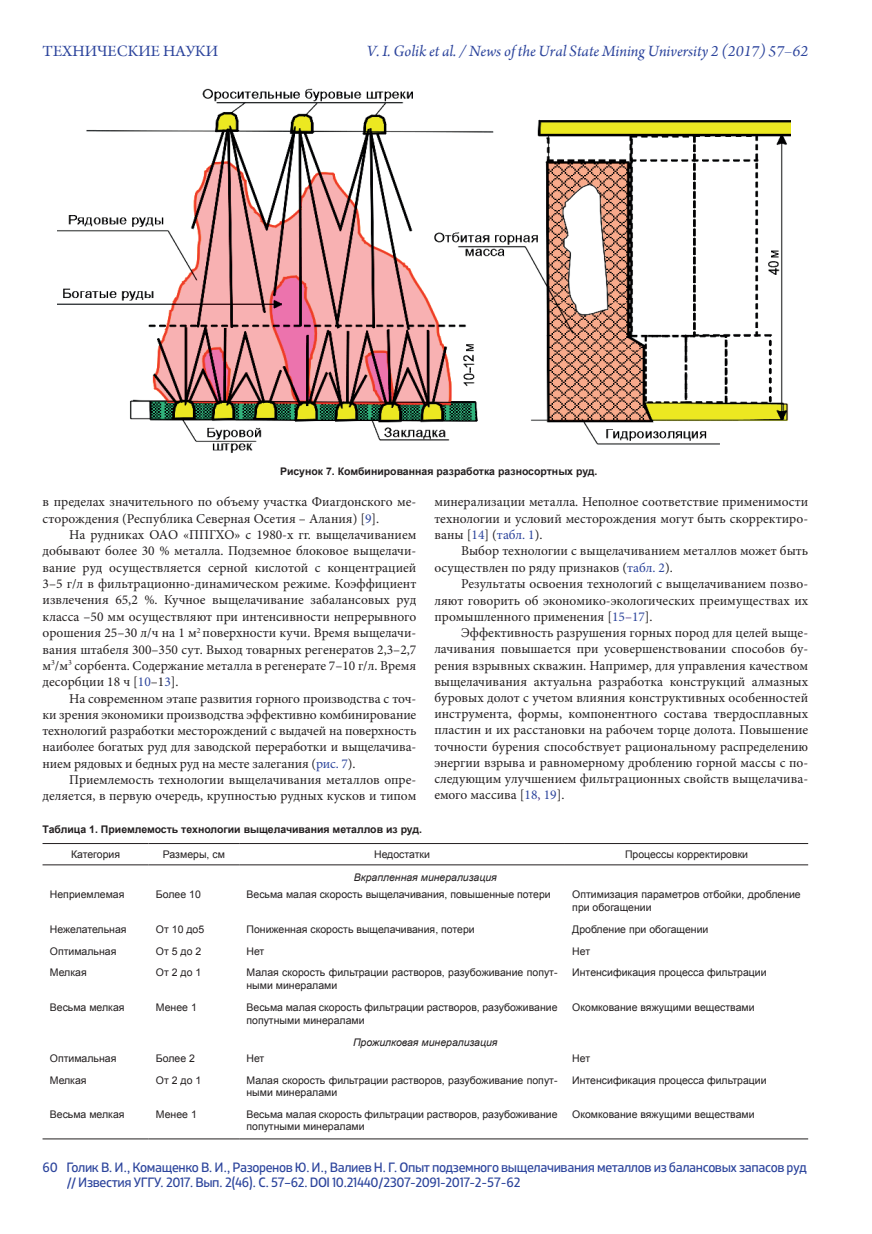
<style>
.page{position:relative;width:872px;height:1234px;background:#fff}
.page>*{position:absolute;margin:0;border:0;box-sizing:border-box;transform-origin:0 0}
.t1{font:italic 16.5px "Arno Pro";color:#2c449c}
.t2{font:16.5px "Arno Pro";color:#2c449c}
.t3{font:13.5px/16.2px "Minion Pro";color:#231f20;text-align:justify}
.t4{font:13.5px/15px "XXII Centar";letter-spacing:-.03em;color:#2c449c}
.t5{font:10.5px/12.6px "Arial";color:#231f20}
.t6{font:700 10.5px "Arial";color:#231f20}
.t7{font:italic 10.5px "Arial";color:#231f20}
.s1{color:#2c449c}
.s2{color:#452e82}
</style>
<div class="page">
<img style="left:58px;top:88px;width:732px;height:365px">
<hr style="left:43px;top:843px;width:106px;height:1px;background:#231f20">
<hr style="left:149px;top:843px;width:90px;height:1px;background:#231f20">
<hr style="left:239px;top:843px;width:326px;height:1px;background:#231f20">
<hr style="left:565px;top:843px;width:243px;height:1px;background:#231f20">
<hr style="left:43px;top:864px;width:106px;height:1px;background:#231f20">
<hr style="left:149px;top:864px;width:90px;height:1px;background:#231f20">
<hr style="left:239px;top:864px;width:326px;height:1px;background:#231f20">
<hr style="left:565px;top:864px;width:243px;height:1px;background:#231f20">
<hr style="left:43px;top:1138px;width:106px;height:1px;background:#231f20">
<hr style="left:149px;top:1138px;width:90px;height:1px;background:#231f20">
<hr style="left:239px;top:1138px;width:326px;height:1px;background:#231f20">
<hr style="left:565px;top:1138px;width:243px;height:1px;background:#231f20">
<p class="t2" style="left:43px;top:41px;width:177px">ТЕХНИЧЕСКИЕ НАУКИ</p>
<p class="t1" style="left:367px;top:41px;width:443px">V. I. Golik et al. / News of the Ural State Mining University 2 (2017) 57–62</p>
<p class="t6" style="left:280px;top:464px;width:319px">Рисунок 7. Комбинированная разработка разносортных руд.</p>
<p class="t3" style="left:434px;top:494px;width:375px">минерализации металла. Неполное соответствие применимости технологии и условий месторождения могут быть скорректиро&shy;ваны [<span class="s1">14</span>] (<span class="s1">табл. 1</span>).</p>
<p class="t3" style="left:434px;top:543px;width:375px;text-indent:27px">Выбор технологии c выщелачиванием металлов может быть осуществлен по ряду признаков (<span class="s1">табл. 2</span>).</p>
<p class="t3" style="left:434px;top:575px;width:375px;text-indent:27px">Результаты освоения технологий с выщелачиванием позво&shy;ляют говорить об экономико-экологических преимуществах их промышленного применения [<span class="s1">15</span><span class="s2">–</span><span class="s1">17</span>].</p>
<p class="t3" style="left:434px;top:624px;width:375px;text-indent:27px">Эффективность разрушения горных пород для целей выще&shy;лачивания повышается при усовершенствовании способов бу&shy;рения взрывных скважин. Например, для управления качеством выщелачивания актуальна разработка конструкций алмазных буровых долот с учетом влияния конструктивных особенностей инструмента, формы, компонентного состава твердосплавных пластин и их расстановки на рабочем торце долота. Повышение точности бурения способствует рациональному распределению энергии взрыва и равномерному дроблению горной массы с по&shy;следующим улучшением фильтрационных свойств выщелачива&shy;емого массива [<span class="s1">18</span><span class="s2">,</span> <span class="s1">19</span>].</p>
<p class="t6" style="left:43px;top:821px;width:381px">Таблица 1. Приемлемость технологии выщелачивания металлов из руд.</p>
<p class="t5" style="left:71px;top:848px;width:51px">Категория</p>
<p class="t5" style="left:163px;top:848px;width:63px">Размеры, см</p>
<p class="t5" style="left:374px;top:848px;width:57px">Недостатки</p>
<p class="t5" style="left:625px;top:848px;width:125px">Процессы корректировки</p>
<p class="t7" style="left:354px;top:870px;width:145px">Вкрапленная минерализация</p>
<p class="t5" style="left:50px;top:888px;width:76px">Неприемлемая</p>
<p class="t5" style="left:156px;top:888px;width:46px">Более 10</p>
<p class="t5" style="left:246px;top:888px;width:306px">Весьма малая скорость выщелачивания, повышенные потери</p>
<p class="t5" style="left:572px;top:888px;width:230px">Оптимизация параметров отбойки, дробление при обогащении</p>
<p class="t5" style="left:50px;top:923px;width:78px">Нежелательная</p>
<p class="t5" style="left:156px;top:923px;width:50px">От 10 до5</p>
<p class="t5" style="left:246px;top:923px;width:230px">Пониженная скорость выщелачивания, потери</p>
<p class="t5" style="left:572px;top:923px;width:138px">Дробление при обогащении</p>
<p class="t5" style="left:50px;top:944px;width:68px">Оптимальная</p>
<p class="t5" style="left:156px;top:944px;width:47px">От 5 до 2</p>
<p class="t5" style="left:246px;top:944px;width:19px">Нет</p>
<p class="t5" style="left:572px;top:944px;width:19px">Нет</p>
<p class="t5" style="left:50px;top:966px;width:38px">Мелкая</p>
<p class="t5" style="left:156px;top:966px;width:47px">От 2 до 1</p>
<p class="t5" style="left:246px;top:966px;width:312px">Малая скорость фильтрации растворов, разубоживание попут&shy;ными минералами</p>
<p class="t5" style="left:572px;top:966px;width:196px">Интенсификация процесса фильтрации</p>
<p class="t5" style="left:50px;top:1001px;width:76px">Весьма мелкая</p>
<p class="t5" style="left:156px;top:1001px;width:42px">Менее 1</p>
<p class="t5" style="left:246px;top:1001px;width:312px">Весьма малая скорость фильтрации растворов, разубоживание попутными минералами</p>
<p class="t5" style="left:572px;top:1001px;width:184px">Окомкование вяжущими веществами</p>
<p class="t7" style="left:353px;top:1035px;width:146px">Прожилковая минерализация</p>
<p class="t5" style="left:50px;top:1052px;width:68px">Оптимальная</p>
<p class="t5" style="left:156px;top:1052px;width:41px">Более 2</p>
<p class="t5" style="left:246px;top:1052px;width:19px">Нет</p>
<p class="t5" style="left:572px;top:1052px;width:19px">Нет</p>
<p class="t5" style="left:50px;top:1073px;width:38px">Мелкая</p>
<p class="t5" style="left:156px;top:1073px;width:47px">От 2 до 1</p>
<p class="t5" style="left:246px;top:1073px;width:312px">Малая скорость фильтрации растворов, разубоживание попут&shy;ными минералами</p>
<p class="t5" style="left:572px;top:1073px;width:196px">Интенсификация процесса фильтрации</p>
<p class="t5" style="left:50px;top:1107px;width:76px">Весьма мелкая</p>
<p class="t5" style="left:156px;top:1107px;width:42px">Менее 1</p>
<p class="t5" style="left:246px;top:1107px;width:312px">Весьма малая скорость фильтрации растворов, разубоживание попутными минералами</p>
<p class="t5" style="left:572px;top:1107px;width:184px">Окомкование вяжущими веществами</p>
<p class="t3" style="left:43px;top:494px;width:375px">в пределах значительного по объему участка Фиагдонского ме&shy;сторождения (Республика Северная Осетия – Алания) [<span class="s1">9</span>].</p>
<p class="t3" style="left:43px;top:526px;width:375px;text-indent:27px">На рудниках ОАО «ППГХО» с 1980-х гг. выщелачиванием добывают более 30 % металла. Подземное блоковое выщелачи&shy;вание руд осуществляется серной кислотой с концентрацией 3–5 г/л в фильтрационно-динамическом режиме. Коэффициент извлечения 65,2 %. Кучное выщелачивание забалансовых руд класса –50 мм осуществляют при интенсивности непрерывного орошения 25–30 л/ч на 1 м<sup>2</sup> поверхности кучи. Время выщелачи&shy;вания штабеля 300–350 сут. Выход товарных регенератов 2,3–2,7 м<sup>3</sup>/м<sup>3</sup> сорбента. Содержание металла в регенерате 7–10 г/л. Время десорбции 18 ч [<span class="s1">10</span>–1<span class="s1">3</span>].</p>
<p class="t3" style="left:43px;top:690px;width:375px;text-indent:27px">На современном этапе развития горного производства с точ&shy;ки зрения экономики производства эффективно комбинирование технологий разработки месторождений с выдачей на поверхность наиболее богатых руд для заводской переработки и выщелачива&shy;нием рядовых и бедных руд на месте залегания (<span class="s1">рис. 7</span>).</p>
<p class="t3" style="left:43px;top:771px;width:375px;text-align:right">Приемлемость технологии выщелачивания металлов опре&shy;деляется, в первую очередь, крупностью рудных кусков и типом</p>
<p class="t4" style="left:43px;top:1159px;width:17px">60</p>
<p class="t4" style="left:67px;top:1159px;width:742px">Голик В. И., Комащенко В. И., Разоренов Ю. И., Валиев Н. Г. Опыт подземного выщелачивания металлов из балансовых запасов руд // Известия УГГУ. 2017. Вып. 2(46). С. 57–62. DOI 10.21440/2307-2091-2017-2-57-62</p>
</div>
